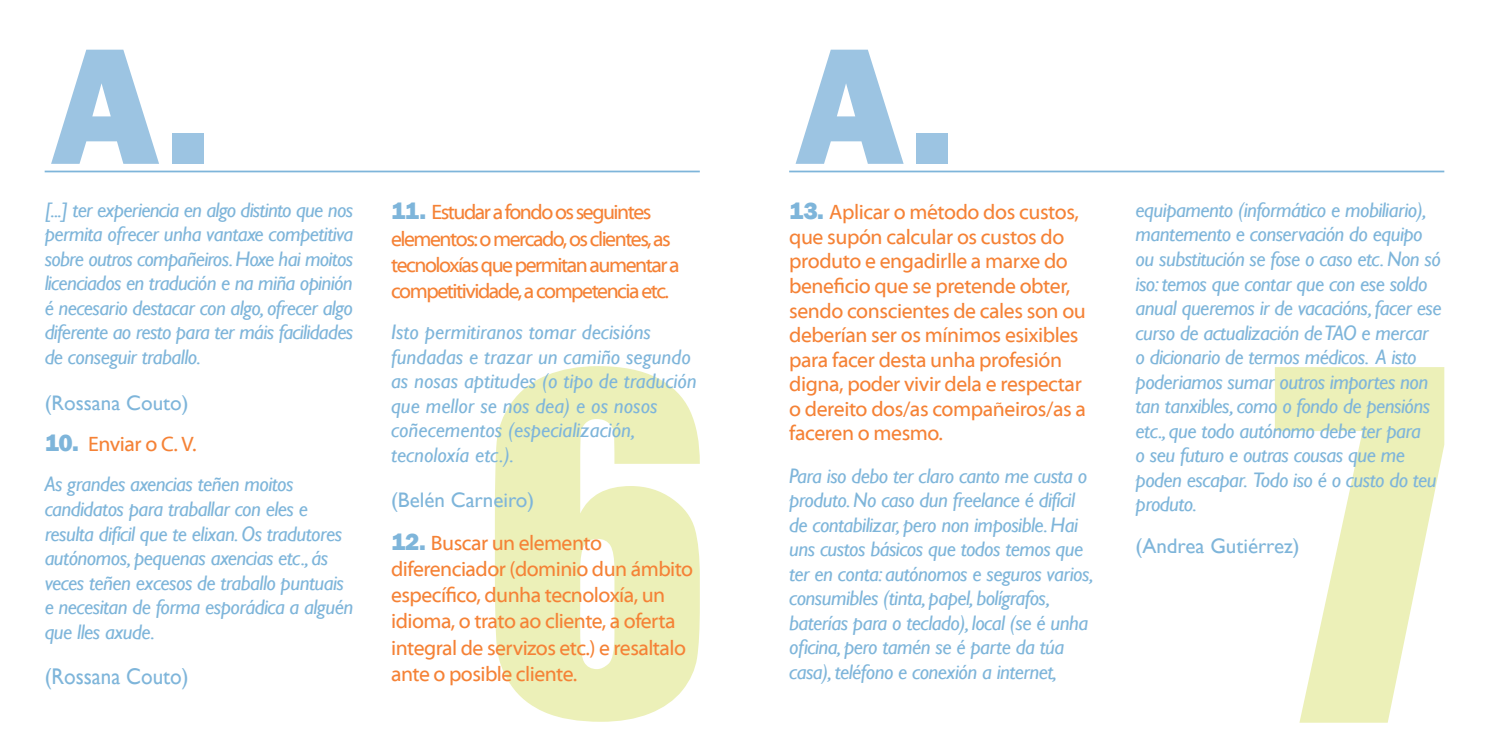
<style>
.page{position:relative;width:1489px;height:745px;background:#fff}
.page>*{position:absolute;margin:0;border:0;box-sizing:border-box;transform-origin:0 0}
.t1{font:22.75px "Gill Sans";color:#7eb5da;scale:.93 1}
.t2{font:italic 21px/24.5px "Gill Sans";letter-spacing:-.025em;color:#7eb5da}
.t3{font:21px/24.5px "Myriad Web Pro";letter-spacing:-.025em;color:#f58236}
.t4{font:italic 21px/24.5px "Gill Sans";color:#7eb5da}
.t5{font:21px/26.2px "Myriad Web Pro";letter-spacing:-.07em;color:#f58236}
.t6{font:21px "Gill Sans";color:#7eb5da}
.s1{font-family:"Franklin Gothic";font-weight:800;font-size:24.5px;color:#7eb5da}
</style>
<div class="page">
<svg style="left:1275px;top:367px;width:169px;height:355px;fill:#ecf0b8"></svg>
<svg style="left:495px;top:366px;width:204px;height:355px;fill:#ecf0b8"></svg>
<hr style="left:45px;top:170px;width:654px;height:2px;background:#7eb5da">
<svg style="left:51px;top:50px;width:108px;height:114px"></svg>
<div style="left:172px;top:133px;width:31px;height:31px;background:#9cc4e2"></div>
<hr style="left:789px;top:170px;width:655px;height:2px;background:#7eb5da">
<svg style="left:795px;top:50px;width:108px;height:114px"></svg>
<div style="left:916px;top:133px;width:31px;height:31px;background:#9cc4e2"></div>
<p class="t2" style="left:45px;top:198px;width:310px;text-align:justify">[...] ter experiencia en algo distinto que nos permita ofrecer unha vantaxe competitiva sobre outros compañeiros. Hoxe hai moitos licenciados en tradución e na miña opinión é necesario destacar con algo, ofrecer algo diferente ao resto para ter máis facilidades de conseguir traballo.</p>
<p class="t6" style="left:45px;top:390px;width:145px">(Rossana Couto)</p>
<p class="t3" style="left:45px;top:431px;width:153px"><span class="s1">10.</span> Enviar o C. V.</p>
<p class="t2" style="left:45px;top:472px;width:310px">As grandes axencias teñen moitos candidatos para traballar con eles e resulta difícil que te elixan. Os tradutores autónomos, pequenas axencias etc., ás veces teñen excesos de traballo puntuais e necesitan de forma esporádica a alguén que lles axude.</p>
<p class="t1" style="left:45px;top:662px;width:156px">(Rossana Couto)</p>
<p class="t5" style="left:391px;top:199px;width:290px"><span class="s1">11.</span> Estudar a fondo os seguintes elementos: o mercado, os clientes, as tecnoloxías que permitan aumentar a competitividade, a competencia etc.</p>
<p class="t4" style="left:391px;top:320px;width:307px">Isto permitiranos tomar decisións fundadas e trazar un camiño segundo as nosas aptitudes (o tipo de tradución que mellor se nos dea) e os nosos coñecementos (especialización, tecnoloxía etc.).</p>
<p class="t6" style="left:391px;top:487px;width:145px">(Belén Carneiro)</p>
<p class="t3" style="left:391px;top:529px;width:304px;line-height:26.2px"><span class="s1">12.</span> Buscar un elemento diferenciador (dominio dun ámbito específico, dunha tecnoloxía, un idioma, o trato ao cliente, a oferta integral de servizos etc.) e resaltalo ante o posible cliente.</p>
<p class="t3" style="left:789px;top:200px;width:298px"><span class="s1">13.</span> Aplicar o método dos custos, que supón calcular os custos do produto e engadirlle a marxe do beneficio que se pretende obter, sendo conscientes de cales son ou deberían ser os mínimos esixibles para facer desta unha profesión digna, poder vivir dela e respectar o dereito dos/as compañeiros/as a faceren o mesmo.</p>
<p class="t2" style="left:789px;top:463px;width:306px">Para iso debo ter claro canto me custa o produto. No caso dun freelance é difícil de contabilizar, pero non imposible. Hai uns custos básicos que todos temos que ter en conta: autónomos e seguros varios, consumibles (tinta, papel, bolígrafos, baterías para o teclado), local (se é unha oficina, pero tamén se é parte da túa casa), teléfono e conexión a internet,</p>
<p class="t2" style="left:1135px;top:198px;width:307px">equipamento (informático e mobiliario), mantemento e conservación do equipo ou substitución se fose o caso etc. Non só iso: temos que contar que con ese soldo anual queremos ir de vacacións, facer ese curso de actualización de TAO e mercar o dicionario de termos médicos. A isto poderiamos sumar outros importes non tan tanxibles, como o fondo de pensións etc., que todo autónomo debe ter para<br>o seu futuro e outras cousas que me poden escapar. Todo iso é o custo do teu produto.</p>
<p class="t6" style="left:1135px;top:533px;width:166px">(Andrea Gutiérrez)</p>
</div>
